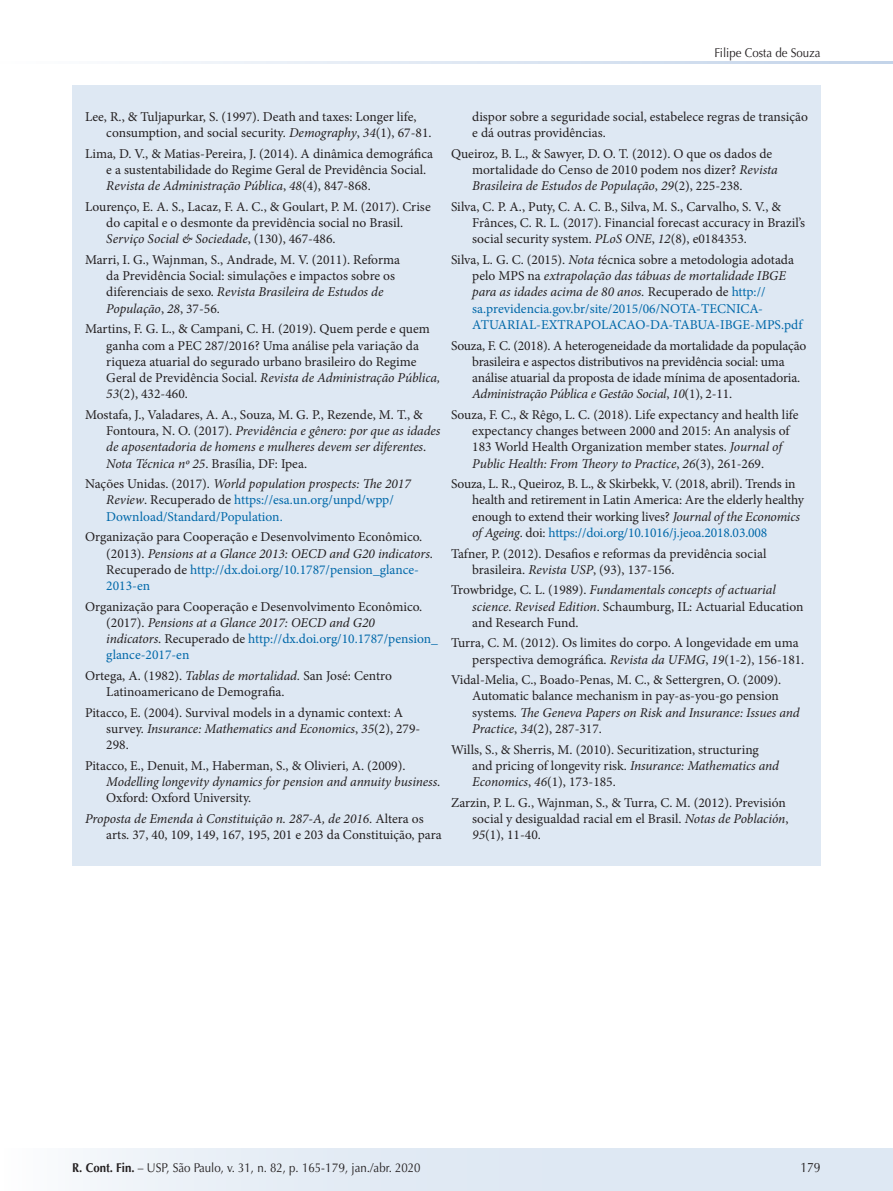
<style>
.page{position:relative;width:893px;height:1191px;background:#fff}
.page>*{position:absolute;margin:0;border:0;box-sizing:border-box;transform-origin:0 0}
.REFERENCES{font:13.5px/16.2px "Minion Pro";color:#231f20}
.REFERENCES-2{font:13.5px/16.2px "Minion Pro";color:#0068a9}
.REFERENCES-3{font:italic 13.5px/16.2px "Minion Pro";letter-spacing:-.005em;color:#231f20}
.t1{font:13.5px "Optima LT Std";color:#231f20;scale:.9 1}
.t2{font:12.75px "Optima LT Std";color:#231f20;scale:.9 1}
.s1{font-style:italic}
.s2{font-style:normal}
.s3{color:#231f20}
.s4{font-style:italic;color:#231f20}
.s5{color:#0068a9}
.s6{font-weight:700}
.s7{font-style:inherit}
</style>
<div class="page">
<div style="left:0;top:1148px;width:893px;height:43px;background:linear-gradient(to right,#f2f6fa,#d7e3f1)"></div>
<hr style="left:0;top:61px;width:893px;height:3px;background:#c2d3e9">
<div style="left:72px;top:85px;width:749px;height:780px;background:#dee8f3"></div>
<p class="t2" style="left:714px;top:45px;width:120px">Filipe Costa de Souza</p>
<p class="REFERENCES" style="left:106px;top:109px;width:327px;text-indent:-21px">Lee, R., &amp; Tuljapurkar, S. (1997). Death and taxes: Longer life, consumption, and social security. <span class="s1">Demography</span>, <span class="s1">34</span>(1), 67-81.</p>
<p class="REFERENCES" style="left:106px;top:145px;width:328px;text-indent:-21px">Lima, D. V., &amp; Matias-Pereira, J. (2014). A dinâmica demográfica e a sustentabilidade do Regime Geral de Previdência Social.<br><span class="s1">Revista de Administração Pública</span>, <span class="s1">48</span>(4), 847-868.</p>
<p class="REFERENCES" style="left:106px;top:198px;width:326px;text-indent:-21px">Lourenço, E. A. S., Lacaz, F. A. C., &amp; Goulart, P. M. (2017). Crise do capital e o desmonte da previdência social no Brasil.<br><span class="s1">Serviço Social &amp; Sociedade</span>, (130), 467-486.</p>
<p class="REFERENCES" style="left:106px;top:251px;width:295px;text-indent:-21px">Marri, I. G., Wajnman, S., Andrade, M. V. (2011). Reforma da Previdência Social: simulações e impactos sobre os diferenciais de sexo. <span class="s1">Revista Brasileira de Estudos de População</span>, <span class="s1">28</span>, 37-56.</p>
<p class="REFERENCES" style="left:106px;top:321px;width:335px;text-indent:-21px">Martins, F. G. L., &amp; Campani, C. H. (2019). Quem perde e quem ganha com a PEC 287/2016? Uma análise pela variação da riqueza atuarial do segurado urbano brasileiro do Regime Geral de Previdência Social. <span class="s1">Revista de Administração Pública, 53</span>(2), 432-460.</p>
<p class="REFERENCES-3" style="left:106px;top:406px;width:336px;text-indent:-21px"><span class="s2">Mostafa, J., Valadares, A. A., Souza, M. G. P., Rezende, M. T., &amp; Fontoura, N. O. (2017).</span> Previdência e gênero: por que as idades de aposentadoria de homens e mulheres devem ser diferentes<span class="s2">.<br></span>Nota Técnica nº 25<span class="s2">. Brasília, DF: Ipea.</span></p>
<p class="REFERENCES-2" style="left:106px;top:476px;width:306px;text-indent:-21px"><span class="s3">Nações Unidas. (2017).</span> <span class="s4">World population prospects: The 2017<br>Review</span><span class="s3">. Recuperado de</span> https://esa.un.org/unpd/wpp/<br>Download/Standard/Population.</p>
<p class="REFERENCES" style="left:106px;top:529px;width:328px;text-indent:-21px">Organização para Cooperação e Desenvolvimento Econômico. (2013). <span class="s1">Pensions at a Glance 2013: OECD and G20 indicators</span>.<br>Recuperado de <span class="s5">http://dx.doi.org/10.1787/pension_glance-2013-en</span></p>
<p class="REFERENCES" style="left:106px;top:598px;width:333px;text-indent:-21px">Organização para Cooperação e Desenvolvimento Econômico. (2017). <span class="s1">Pensions at a Glance 2017: OECD and G20<br>indicators</span>. Recuperado de <span class="s5">http://dx.doi.org/10.1787/pension_ glance-2017-en</span></p>
<p class="REFERENCES" style="left:106px;top:667px;width:287px;text-indent:-21px">Ortega, A. (1982). <span class="s1">Tablas de mortalidad.</span> San José: Centro<br>Latinoamericano de Demografia.</p>
<p class="REFERENCES" style="left:106px;top:704px;width:316px;text-indent:-21px">Pitacco, E. (2004). Survival models in a dynamic context: A survey. <span class="s1">Insurance: Mathematics and Economics</span>, <span class="s1">35</span>(2), 279-<br>298.</p>
<p class="REFERENCES" style="left:106px;top:757px;width:335px;text-indent:-21px">Pitacco, E., Denuit, M., Haberman, S., &amp; Olivieri, A. (2009).<br><span class="s1">Modelling longevity dynamics for pension and annuity business</span>.<br>Oxford: Oxford University.</p>
<p class="REFERENCES" style="left:106px;top:810px;width:337px;text-indent:-21px"><span class="s1">Proposta de Emenda à Constituição n. 287-A, de 2016.</span> Altera os arts. 37, 40, 109, 149, 167, 195, 201 e 203 da Constituição, para</p>
<p class="REFERENCES" style="left:472px;top:109px;width:337px">dispor sobre a seguridade social, estabelece regras de transição e dá outras providências.</p>
<p class="REFERENCES" style="left:472px;top:145px;width:307px;text-indent:-21px">Queiroz, B. L., &amp; Sawyer, D. O. T. (2012). O que os dados de mortalidade do Censo de 2010 podem nos dizer? <span class="s1">Revista<br>Brasileira de Estudos de População</span>, <span class="s1">29</span>(2), 225-238.</p>
<p class="REFERENCES" style="left:472px;top:198px;width:334px;text-indent:-21px">Silva, C. P. A., Puty, C. A. C. B., Silva, M. S., Carvalho, S. V., &amp;<br>Frânces, C. R. L. (2017). Financial forecast accuracy in Brazil’s social security system. <span class="s1">PLoS ONE</span>, <span class="s1">12</span>(8), e0184353.</p>
<p class="REFERENCES-2" style="left:472px;top:251px;width:332px;text-indent:-21px"><span class="s3">Silva, L. G. C. (2015).</span> <span class="s4">Nota t</span><span class="s3">écnica sobre a metodologia adotada pelo MPS na</span> <span class="s4">extrapolação das tábuas de mortalidade IBGE para as idades acima de 80 anos.</span> <span class="s3">Recuperado de</span> http:// sa.previdencia.gov.br/site/2015/06/NOTA-TECNICA-ATUARIAL-EXTRAPOLACAO-DA-TABUA-IBGE-MPS.pdf</p>
<p class="REFERENCES" style="left:472px;top:337px;width:336px;text-indent:-21px">Souza, F. C. (2018). A heterogeneidade da mortalidade da população brasileira e aspectos distributivos na previdência social: uma análise atuarial da proposta de idade mínima de aposentadoria.<br><span class="s1">Administração Pública e Gestão Social</span>, <span class="s1">10</span>(1), 2-11.</p>
<p class="REFERENCES" style="left:472px;top:406px;width:328px;text-indent:-21px">Souza, F. C., &amp; Rêgo, L. C. (2018). Life expectancy and health life expectancy changes between 2000 and 2015: An analysis of 183 World Health Organization member states. <span class="s1">Journal of Public Health: From Theory to Practice</span>, <span class="s1">26</span>(3), 261-269.</p>
<p class="REFERENCES" style="left:472px;top:476px;width:333px;text-indent:-21px">Souza, L. R., Queiroz, B. L., &amp; Skirbekk, V. (2018, abril). Trends in health and retirement in Latin America: Are the elderly healthy enough to extend their working lives? <span class="s1">Journal of the Economics of Ageing</span>. doi: <span class="s5">https://doi.org/10.1016/j.jeoa.2018.03.008</span></p>
<p class="REFERENCES" style="left:472px;top:545px;width:296px;text-indent:-21px">Tafner, P. (2012). Desafios e reformas da previdência social brasileira. <span class="s1">Revista USP</span>, (93), 137-156.</p>
<p class="REFERENCES" style="left:472px;top:582px;width:333px;text-indent:-21px">Trowbridge, C. L. (1989). <span class="s1">Fundamentals concepts of actuarial science</span>. <span class="s1">Revised Edition</span>. Schaumburg, IL: Actuarial Education and Research Fund.</p>
<p class="REFERENCES" style="left:472px;top:635px;width:334px;text-indent:-21px">Turra, C. M. (2012). Os limites do corpo. A longevidade em uma perspectiva demográfica. <span class="s1">Revista da UFMG</span>, <span class="s1">19</span>(1-2), 156-181.</p>
<p class="REFERENCES" style="left:472px;top:672px;width:329px;text-indent:-21px">Vidal-Melia, C., Boado-Penas, M. C., &amp; Settergren, O. (2009).<br>Automatic balance mechanism in pay-as-you-go pension systems. <span class="s1">The Geneva Papers on Risk and Insurance: Issues and Practice</span>, <span class="s1">34</span>(2), 287-317.</p>
<p class="REFERENCES" style="left:472px;top:741px;width:308px;text-indent:-21px">Wills, S., &amp; Sherris, M. (2010). Securitization, structuring and pricing of longevity risk. <span class="s1">Insurance: Mathematics and<br>Economics</span>, <span class="s1">46</span>(1), 173-185.</p>
<p class="REFERENCES" style="left:472px;top:794px;width:318px;text-indent:-21px">Zarzin, P. L. G., Wajnman, S., &amp; Turra, C. M. (2012). Previsión social y desigualdad racial em el Brasil. <span class="s1">Notas de Población</span>,<br><span class="s1">95</span>(1), 11-40.</p>
<p class="t2" style="left:72px;top:1160px;width:389px"><span class="s6">R. Cont. Fin.</span> – USP, São Paulo, v. 31, n. 82, p. 165-<span class="s7">179</span>, jan<span class="s7">./</span>abr. 2020</p>
<p class="t1" style="left:800px;top:1160px;width:24px">179</p>
</div>
